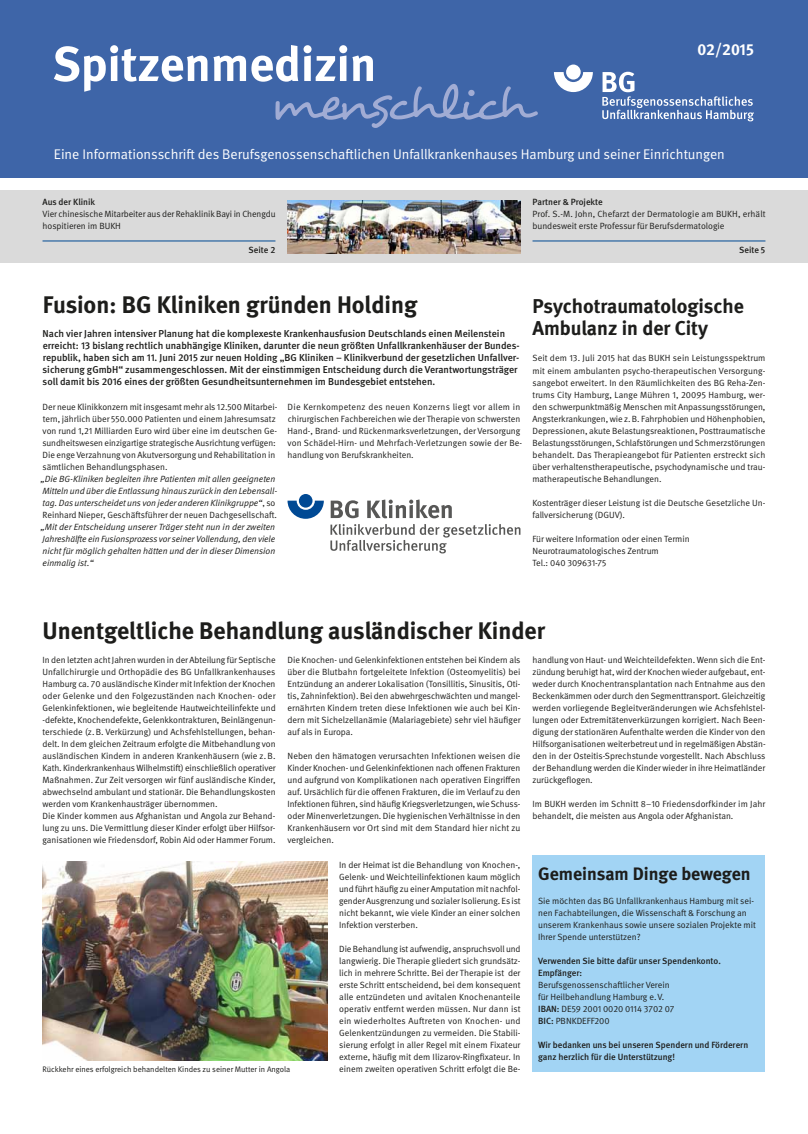
<style>
.page{position:relative;width:808px;height:1134px;background:#fff}
.page>*{position:absolute;margin:0;border:0;box-sizing:border-box;transform-origin:0 0}
.t1{font:700 24px "DGUV Meta";color:#1d1d1b}
.t2{font:700 20px/22px "DGUV Meta";color:#1d1d1b}
.t3{font:700 18px "DGUV Meta";color:#1d1d1b}
.t4{font:700 16px "DGUV Meta";letter-spacing:-.01em;color:#fff}
.t5{font:14px "DGUV Meta";color:#fff}
.t6{font:500 10px/12px "DGUV Meta";color:#1d1d1b}
.t7{font:9px/12px "DGUV Meta";color:#1d1d1b}
.t8{font:italic 9px/12px "DGUV Meta";letter-spacing:-.005em;color:#1d1d1b}
.t9{font:500 9px/12.1px "DGUV Meta";color:#1d1d1b}
.t10{font:8px "DGUV Meta";color:#1d1d1b}
.s1{font-style:normal}
.s2{font-weight:500}
</style>
<div class="page">
<div style="left:0;top:0;width:808px;height:178px;background:#3e65a8"></div>
<svg style="left:554px;top:72px;width:39px;height:20px"></svg>
<div style="left:566px;top:65px;width:15px;height:15px;background:#fff;border-radius:50%"></div>
<svg style="left:602px;top:72px;width:152px;height:49px"></svg>
<svg style="left:54px;top:45px;width:484px;height:83px"></svg>
<div style="left:0;top:190px;width:808px;height:72px;background:#dadada"></div>
<hr style="left:43px;top:241px;width:232px;height:1px;background:#004994">
<hr style="left:532px;top:241px;width:233px;height:1px;background:#004994">
<div style="left:532px;top:855px;width:233px;height:217px;background:#a2d4f4"></div>
<img style="left:43px;top:862px;width:284px;height:198px">
<img style="left:288px;top:200px;width:232px;height:53px">
<svg style="left:287px;top:501px;width:37px;height:18px"></svg>
<div style="left:299px;top:494px;width:13px;height:14px;background:#004994;border-radius:50%"></div>
<svg style="left:331px;top:500px;width:28px;height:18px"></svg>
<svg style="left:367px;top:499px;width:85px;height:19px"></svg>
<svg style="left:330px;top:524px;width:190px;height:29px"></svg>
<h3 class="t4" style="left:698px;top:40px;width:58px">02/2015</h3>
<h3 class="t5" style="left:54px;top:146px;width:672px">Eine Informationsschrift des Berufsgenossenschaftlichen Unfallkrankenhauses Hamburg und seiner Einrichtungen</h3>
<p class="t9" style="left:43px;top:196px;width:54px">Aus der Klinik</p>
<p class="t7" style="left:43px;top:208px;width:235px">Vier chinesische Mitarbeiter aus der Rehaklinik Bayi in Chengdu hospitieren im BUKH</p>
<p class="t9" style="left:249px;top:244px;width:28px">Seite 2</p>
<p class="t9" style="left:532px;top:196px;width:72px">Partner &amp; Projekte</p>
<p class="t7" style="left:532px;top:208px;width:235px">Prof. S.-M. John, Chefarzt der Dermatologie am BUKH, erhält bundesweit erste Professur für Berufsdermatologie</p>
<p class="t9" style="left:739px;top:244px;width:28px">Seite 5</p>
<h1 class="t1" style="left:43px;top:291px;width:376px">Fusion: BG Kliniken gründen Holding</h1>
<p class="t6" style="left:43px;top:328px;width:478px">Nach vier Jahren intensiver Planung hat die komplexeste Krankenhausfusion Deutschlands einen Meilenstein erreicht: 13 bislang rechtlich unabhängige Kliniken, darunter die neun größten Unfallkrankenhäuser der Bundes&shy;republik, haben sich am 11. Juni 2015 zur neuen Holding „BG Kliniken – Klinikverbund der gesetzlichen Unfallver&shy;sicherung gGmbH“ zusammengeschlossen. Mit der einstimmigen Entscheidung durch die Verantwortungsträger soll damit bis 2016 eines der größten Gesundheitsunternehmen im Bundesgebiet entstehen.</p>
<p class="t7" style="left:43px;top:401px;width:236px">Der neue Klinikkonzern mit insgesamt mehr als 12.500 Mitarbei&shy;tern, jährlich über 550.000 Patienten und einem Jahresumsatz von rund 1,21 Milliarden Euro wird über eine im deutschen Ge&shy;sundheitswesen einzigartige strategische Ausrichtung verfügen:<br>Die enge Verzahnung von Akutversorgung und Rehabilitation in sämtlichen Behandlungsphasen.</p>
<p class="t8" style="left:41px;top:473px;width:238px">„Die BG-Kliniken begleiten ihre Patienten mit allen geeigneten Mitteln und über die Entlassung hinaus zurück in den Lebensall&shy;tag. Das unterscheidet uns von jeder anderen Klinikgruppe“<span class="s1">, so Reinhard Nieper, Geschäftsführer der neuen Dachgesellschaft.</span></p>
<p class="t8" style="left:41px;top:521px;width:236px;text-align:justify">„Mit der Entscheidung unserer Träger steht nun in der zweiten Jahreshälfte ein Fusionsprozess vor seiner Vollendung, den viele nicht für möglich gehalten hätten und der in dieser Dimension einmalig ist.“</p>
<p class="t7" style="left:288px;top:401px;width:236px">Die Kernkompetenz des neuen Konzerns liegt vor allem in chirurgischen Fachbereichen wie der Therapie von schwersten Hand-, Brand- und Rückenmarksverletzungen, der Versorgung von Schädel-Hirn- und Mehrfach-Verletzungen sowie der Be&shy;handlung von Berufskrankheiten.</p>
<h2 class="t2" style="left:532px;top:296px;width:213px">Psychotraumatologische<br>Ambulanz in der City</h2>
<p class="t7" style="left:532px;top:353px;width:235px;text-align:justify">Seit dem 13. Juli 2015 hat das BUKH sein Leistungsspektrum mit einem ambulanten psycho-therapeutischen Versorgung&shy;sangebot erweitert. In den Räumlichkeiten des BG Reha-Zen&shy;trums City Hamburg, Lange Mühren 1, 20095 Hamburg, wer&shy;den schwerpunktmäßig Menschen mit Anpassungsstörungen, Angsterkrankungen, wie z.B. Fahrphobien und Höhenphobien, Depressionen, akute Belastungsreaktionen, Posttraumatische Belastungsstörungen, Schlafstörungen und Schmerzstörungen behandelt. Das Therapieangebot für Patienten erstreckt sich über verhaltenstherapeutische, psychodynamische und trau&shy;matherapeutische Behandlungen.</p>
<p class="t7" style="left:532px;top:497px;width:234px">Kostenträger dieser Leistung ist die Deutsche Gesetzliche Un&shy;fallversicherung (DGUV).</p>
<p class="t7" style="left:532px;top:533px;width:159px">Für weitere Information oder einen Termin<br>Neurotraumatologisches Zentrum<br>Tel.: 040 309631-75</p>
<h1 class="t1" style="left:43px;top:616px;width:504px">Unentgeltliche Behandlung ausländischer Kinder</h1>
<p class="t7" style="left:43px;top:654px;width:235px">In den letzten acht Jahren wurden in der Abteilung für Septische Unfallchirurgie und Orthopädie des BG Unfallkrankenhauses Hamburg ca. 70 ausländische Kinder mit Infektion der Knochen oder Gelenke und den Folgezuständen nach Knochen- oder Gelenkinfektionen, wie begleitende Hautweichteilinfekte und -defekte, Knochendefekte, Gelenkkontrakturen, Beinlängenun&shy;terschiede (z.B. Verkürzung) und Achsfehlstellungen, behan&shy;delt. In dem gleichen Zeitraum erfolgte die Mitbehandlung von ausländischen Kindern in anderen Krankenhäusern (wie z. B.<br>Kath. Kinderkrankenhaus Wilhelmstift) einschließlich operativer Maßnahmen. Zur Zeit versorgen wir fünf ausländische Kinder, abwechselnd ambulant und stationär. Die Behandlungskosten werden vom Krankenhausträger übernommen.<br>Die Kinder kommen aus Afghanistan und Angola zur Behand&shy;lung zu uns. Die Vermittlung dieser Kinder erfolgt über Hilfsor&shy;ganisationen wie Friedensdorf, Robin Aid oder Hammer Forum.</p>
<p class="t7" style="left:287px;top:654px;width:235px;text-align:justify">Die Knochen- und Gelenkinfektionen entstehen bei Kindern als über die Blutbahn fortgeleitete Infektion (Osteomyelitis) bei Entzündung an anderer Lokalisation (Tonsillitis, Sinusitis, Oti&shy;tis, Zahninfektion). Bei den abwehrgeschwächten und mangel&shy;ernährten Kindern treten diese Infektionen wie auch bei Kin&shy;dern mit Sichelzellanämie (Malariagebiete) sehr viel häufiger auf als in Europa.</p>
<p class="t7" style="left:532px;top:654px;width:235px;text-align:justify">handlung von Haut- und Weichteildefekten. Wenn sich die Ent&shy;zündung beruhigt hat, wird der Knochen wieder aufgebaut, ent&shy;weder durch Knochentransplantation nach Entnahme aus den Beckenkämmen oder durch den Segmenttransport. Gleichzeitig werden vorliegende Begleitveränderungen wie Achsfehlstel&shy;lungen oder Extremitätenverkürzungen korrigiert. Nach Been&shy;digung der stationären Aufenthalte werden die Kinder von den Hilfsorganisationen weiterbetreut und in regelmäßigen Abstän&shy;den in der Osteitis-Sprechstunde vorgestellt. Nach Abschluss der Behandlung werden die Kinder wieder in ihre Heimatländer zurückgeflogen.</p>
<p class="t7" style="left:532px;top:798px;width:234px">Im BUKH werden im Schnitt 8–10 Friedensdorfkinder im Jahr behandelt, die meisten aus Angola oder Afghanistan.</p>
<p class="t7" style="left:287px;top:750px;width:234px;text-align:justify">Neben den hämatogen verursachten Infektionen weisen die Kinder Knochen- und Gelenkinfektionen nach offenen Frakturen und aufgrund von Komplikationen nach operativen Eingriffen auf. Ursächlich für die offenen Frakturen, die im Verlauf zu den Infektionen führen, sind häufig Kriegsverletzungen, wie Schuss&shy;oder Minenverletzungen. Die hygienischen Verhältnisse in den Krankenhäusern vor Ort sind mit dem Standard hier nicht zu vergleichen.</p>
<p class="t7" style="left:339px;top:859px;width:183px;text-align:justify">In der Heimat ist die Behandlung von Knochen-, Gelenk- und Weichteilinfektionen kaum möglich und führt häufig zu einer Amputation mit nachfol&shy;gender Ausgrenzung und sozialer Isolierung. Es ist nicht bekannt, wie viele Kinder an einer solchen Infektion versterben.</p>
<p class="t7" style="left:339px;top:943px;width:183px;text-align:justify">Die Behandlung ist aufwendig, anspruchsvoll und langwierig. Die Therapie gliedert sich grundsätz&shy;lich in mehrere Schritte. Bei der Therapie ist der erste Schritt entscheidend, bei dem konsequent alle entzündeten und avitalen Knochenanteile operativ entfernt werden müssen. Nur dann ist ein wiederholtes Auftreten von Knochen- und Gelenkentzündungen zu vermeiden. Die Stabili&shy;sierung erfolgt in aller Regel mit einem Fixateur externe, häufig mit dem Ilizarov-Ringfixateur. In einem zweiten operativen Schritt erfolgt die Be-</p>
<h3 class="t3" style="left:538px;top:862px;width:214px">Gemeinsam Dinge bewegen</h3>
<p class="t7" style="left:538px;top:895px;width:219px">Sie möchten das BG Unfallkrankenhaus Hamburg mit sei&shy;nen Fachabteilungen, die Wissenschaft &amp; Forschung an unserem Krankenhaus sowie unsere sozialen Projekte mit Ihrer Spende unterstützen?</p>
<p class="t9" style="left:538px;top:955px;width:184px">Verwenden Sie bitte dafür unser Spendenkonto.<br>Empfänger:</p>
<p class="t7" style="left:538px;top:979px;width:138px">Berufsgenossenschaftlicher Verein für Heilbehandlung Hamburg e.V.<br><span class="s2">IBAN:</span> DE59 2001 0020 0114 3702 07<br><span class="s2">BIC:</span> PBNKDEFF200</p>
<p class="t9" style="left:538px;top:1039px;width:212px">Wir bedanken uns bei unseren Spendern und Förderern ganz herzlich für die Unterstützung!</p>
<p class="t10" style="left:43px;top:1065px;width:249px">Rückkehr eines erfolgreich behandelten Kindes zu seiner Mutter in Angola</p>
</div>
